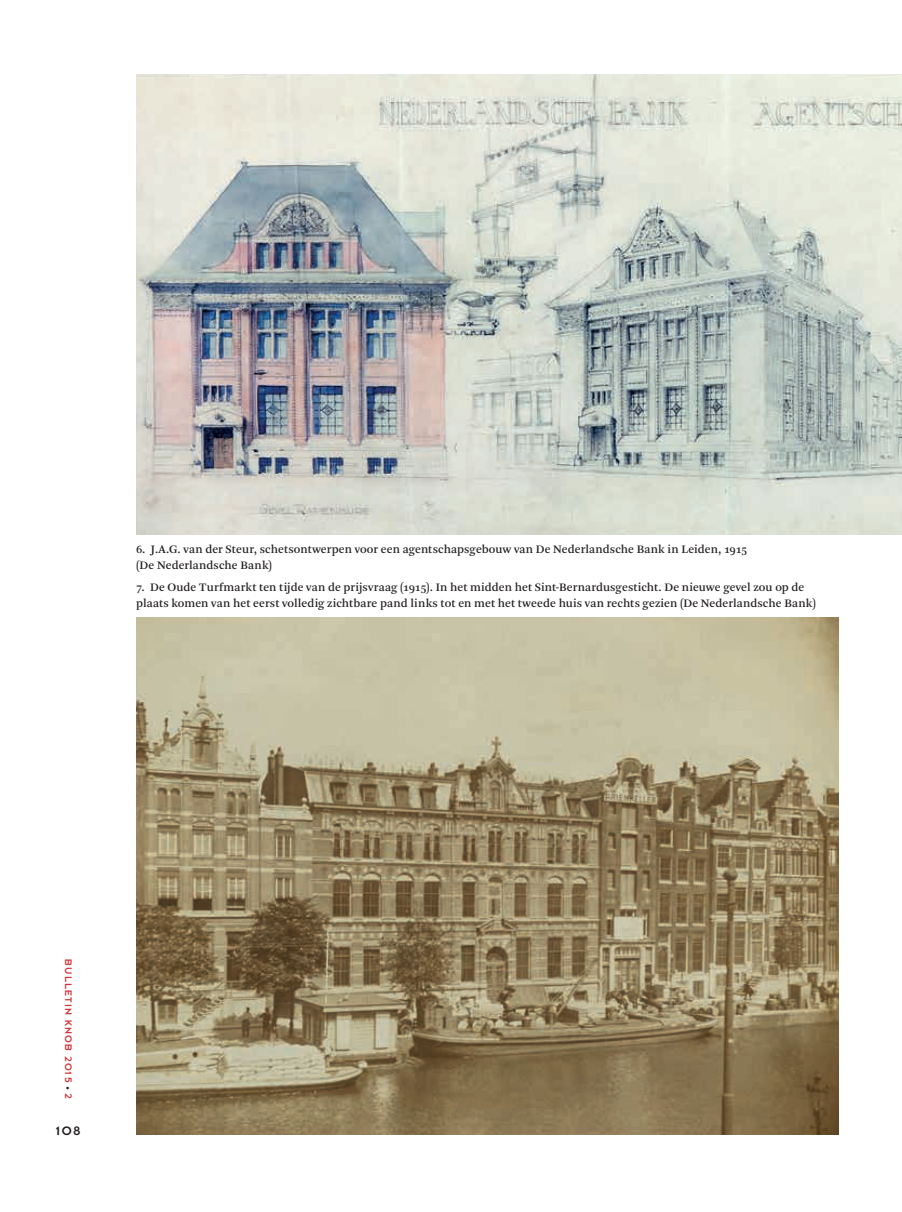
<style>
.page{position:relative;width:902px;height:1212px;background:#fff}
.page>*{position:absolute;margin:0;border:0;box-sizing:border-box;transform-origin:0 0}
.t1{font:13.5px "Dessau Pro";color:#231f20}
.t2{font:12px/15.8px "Arnhem Pro";letter-spacing:.01em;color:#231f20}
.t3{font:10.5px "Dessau Pro";letter-spacing:.11em;color:#d2343a}
.s1{font-size:8.25px;color:#231f20}
</style>
<div class="page">
<img style="left:136px;top:74px;width:765px;height:461px">
<img style="left:136px;top:618px;width:702px;height:517px">
<p class="t2" style="left:136px;top:542px;width:613px">6. J.A.G. van der Steur, schetsontwerpen voor een agentschapsgebouw van De Nederlandsche Bank in Leiden, 1915 (De Nederlandsche Bank)</p>
<p class="t2" style="left:136px;top:579px;width:681px">7. De Oude Turfmarkt ten tijde van de prijsvraag (1915). In het midden het Sint-Bernardusgesticht. De nieuwe gevel zou op de plaats komen van het eerst volledig zichtbare pand links tot en met het tweede huis van rechts gezien (De Nederlandsche Bank)</p>
<p class="t3" style="left:74px;top:959px;width:141px;rotate:90deg">BULLETIN KNOB 2015 <span class="s1">•</span> 2</p>
<p class="t1" style="left:55px;top:1123px;width:27px">108</p>
</div>
